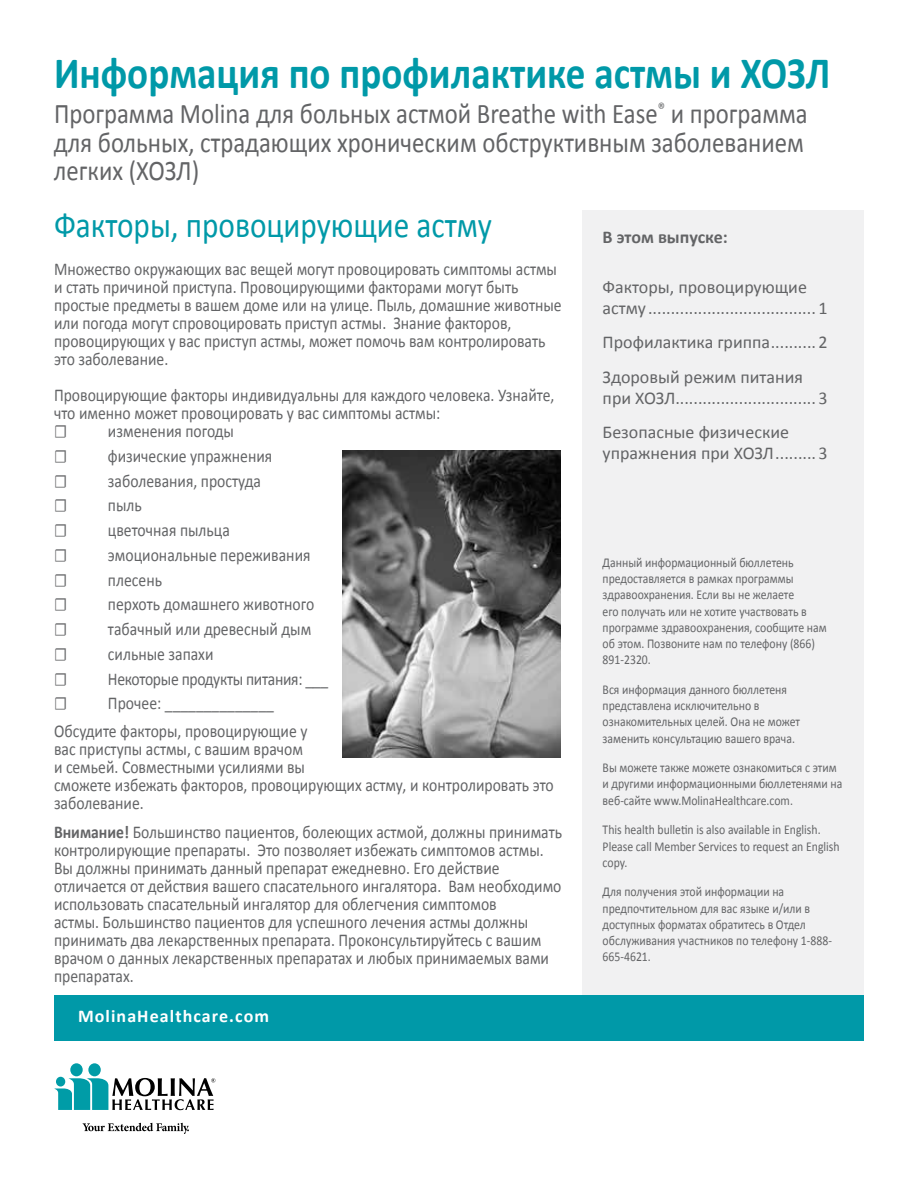
<style>
.page{position:relative;width:918px;height:1188px;background:#fff}
.page>*{position:absolute;margin:0;border:0;box-sizing:border-box;transform-origin:0 0}
.t1{font:700 45px "Calibri";color:#0099a8;scale:.87 1}
.t2{font:36px "Calibri";color:#0099a8;scale:.87 1}
.t3{font:28.5px/28.5px "Calibri";color:#636466;scale:.87 1}
.t4{font:18px/18px "Calibri";color:#636466;scale:.87 1}
.t5{font:18px/34.5px "Calibri";color:#636466}
.t6{font:18px "Calibri";letter-spacing:-.02em;color:#636466;scale:.87 1}
.t7{font:700 18px "Calibri";letter-spacing:.06em;color:#fff}
.t8{font:700 18px "Calibri";color:#636466}
.t9{font:18px "Minion Pro";color:#636466;scale:.87 1}
.t10{font:13.5px/16.2px "Calibri";color:#636466;scale:.87 1}
.s1{font-weight:700}
</style>
<div class="page">
<svg style="left:83px;top:1123px;width:106px;height:11px"></svg>
<div style="left:88px;top:1063px;width:13px;height:13px;background:#009ca7;border-radius:50%"></div>
<div style="left:70px;top:1063px;width:13px;height:13px;background:#009ca7;border-radius:50%"></div>
<svg style="left:54px;top:1078px;width:161px;height:32px"></svg>
<div style="left:56px;top:1077px;width:9px;height:10px;background:#009ca7;border-radius:50%"></div>
<div style="left:583px;top:210px;width:281px;height:792px;background:#f1f1f2"></div>
<div style="left:54px;top:995px;width:810px;height:46px;background:#0099a8"></div>
<img style="left:342px;top:450px;width:219px;height:308px">
<h1 class="t1" style="left:54px;top:44px;width:894px">Информация по профилактике астмы и ХОЗЛ</h1>
<h3 class="t3" style="left:54px;top:99px;width:868px">Программа Molina для больных астмой Breathe with Ease<sup>®</sup> и программа для больных, страдающих хроническим обструктивным заболеванием легких (ХОЗЛ)</h3>
<h2 class="t2" style="left:54px;top:202px;width:505px">Факторы, провоцирующие астму</h2>
<p class="t4" style="left:54px;top:260px;width:585px">Множество окружающих вас вещей могут провоцировать симптомы астмы и стать причиной приступа. Провоцирующими факторами могут быть простые предметы в вашем доме или на улице. Пыль, домашние животные или погода могут спровоцировать приступ астмы. Знание факторов, провоцирующих у вас приступ астмы, может помочь вам контролировать это заболевание.</p>
<p class="t4" style="left:54px;top:386px;width:577px">Провоцирующие факторы индивидуальны для каждого человека. Узнайте, что именно может провоцировать у вас симптомы астмы:</p>
<p class="t9" style="left:54px;top:419px;width:17px">☐</p>
<p class="t4" style="left:108px;top:422px;width:146px">изменения погоды</p>
<p class="t9" style="left:54px;top:444px;width:17px">☐</p>
<p class="t4" style="left:108px;top:447px;width:190px">физические упражнения</p>
<p class="t9" style="left:54px;top:469px;width:17px">☐</p>
<p class="t4" style="left:108px;top:472px;width:177px">заболевания, простуда</p>
<p class="t9" style="left:54px;top:494px;width:17px">☐</p>
<p class="t4" style="left:108px;top:497px;width:40px">пыль</p>
<p class="t9" style="left:54px;top:518px;width:17px">☐</p>
<p class="t4" style="left:108px;top:521px;width:142px">цветочная пыльца</p>
<p class="t9" style="left:54px;top:543px;width:17px">☐</p>
<p class="t4" style="left:108px;top:546px;width:234px">эмоциональные переживания</p>
<p class="t9" style="left:54px;top:568px;width:17px">☐</p>
<p class="t4" style="left:108px;top:571px;width:64px">плесень</p>
<p class="t9" style="left:54px;top:593px;width:17px">☐</p>
<p class="t4" style="left:108px;top:596px;width:239px">перхоть домашнего животного</p>
<p class="t9" style="left:54px;top:617px;width:17px">☐</p>
<p class="t4" style="left:108px;top:620px;width:235px">табачный или древесный дым</p>
<p class="t9" style="left:54px;top:642px;width:17px">☐</p>
<p class="t4" style="left:108px;top:645px;width:123px">сильные запахи</p>
<p class="t9" style="left:54px;top:667px;width:17px">☐</p>
<p class="t6" style="left:108px;top:667px;width:255px">Некоторые продукты питания: ___</p>
<p class="t9" style="left:54px;top:692px;width:17px">☐</p>
<p class="t4" style="left:54px;top:690px;width:293px;line-height:27.8px;text-indent:54px">Прочее: ______________<br>Обсудите факторы, провоцирующие у</p>
<p class="t4" style="left:54px;top:740px;width:576px">вас приступы астмы, с вашим врачом<br>и семьей. Совместными усилиями вы<br>сможете избежать факторов, провоцирующих астму, и контролировать это заболевание.</p>
<p class="t4" style="left:54px;top:823px;width:586px"><span class="s1">Внимание!</span> Большинство пациентов, болеющих астмой, должны принимать контролирующие препараты. Это позволяет избежать симптомов астмы.<br>Вы должны принимать данный препарат ежедневно. Его действие отличается от действия вашего спасательного ингалятора. Вам необходимо использовать спасательный ингалятор для облегчения симптомов<br>астмы. Большинство пациентов для успешного лечения астмы должны принимать два лекарственных препарата. Проконсультируйтесь с вашим врачом о данных лекарственных препаратах и любых принимаемых вами препаратах.</p>
<p class="t7" style="left:78px;top:1004px;width:193px">MolinaHealthcare.com</p>
<p class="t8" style="left:603px;top:226px;width:127px">В этом выпуске:</p>
<p class="t5" style="left:603px;top:276px;width:227px;line-height:21px">Факторы, провоцирующие астму ..................................... 1</p>
<p class="t5" style="left:603px;top:325px;width:227px">Профилактика гриппа.......... 2<br>Здоровый режим питания</p>
<p class="t5" style="left:603px;top:381px;width:227px">при ХОЗЛ............................... 3<br>Безопасные физические</p>
<p class="t5" style="left:603px;top:436px;width:227px">упражнения при ХОЗЛ......... 3</p>
<p class="t10" style="left:603px;top:555px;width:259px">Данный информационный бюллетень предоставляется в рамках программы здравоохранения. Если вы не желаете<br>его получать или не хотите участвовать в программе здравоохранения, сообщите нам об этом. Позвоните нам по телефону (866)<br>891-2320.</p>
<p class="t10" style="left:603px;top:681px;width:228px">Вся информация данного бюллетеня представлена исключительно в ознакомительных целей. Она не может заменить консультацию вашего врача.</p>
<p class="t10" style="left:603px;top:760px;width:277px">Вы можете также можете ознакомиться с этим и другими информационными бюллетенями на веб-сайте www.MolinaHealthcare.com.</p>
<p class="t10" style="left:603px;top:822px;width:274px">This health bulletin is also available in English.<br>Please call Member Services to request an English copy.</p>
<p class="t10" style="left:603px;top:884px;width:265px">Для получения этой информации на предпочтительном для вас языке и/или в доступных форматах обратитесь в Отдел обслуживания участников по телефону 1-888- 665-4621.</p>
</div>
